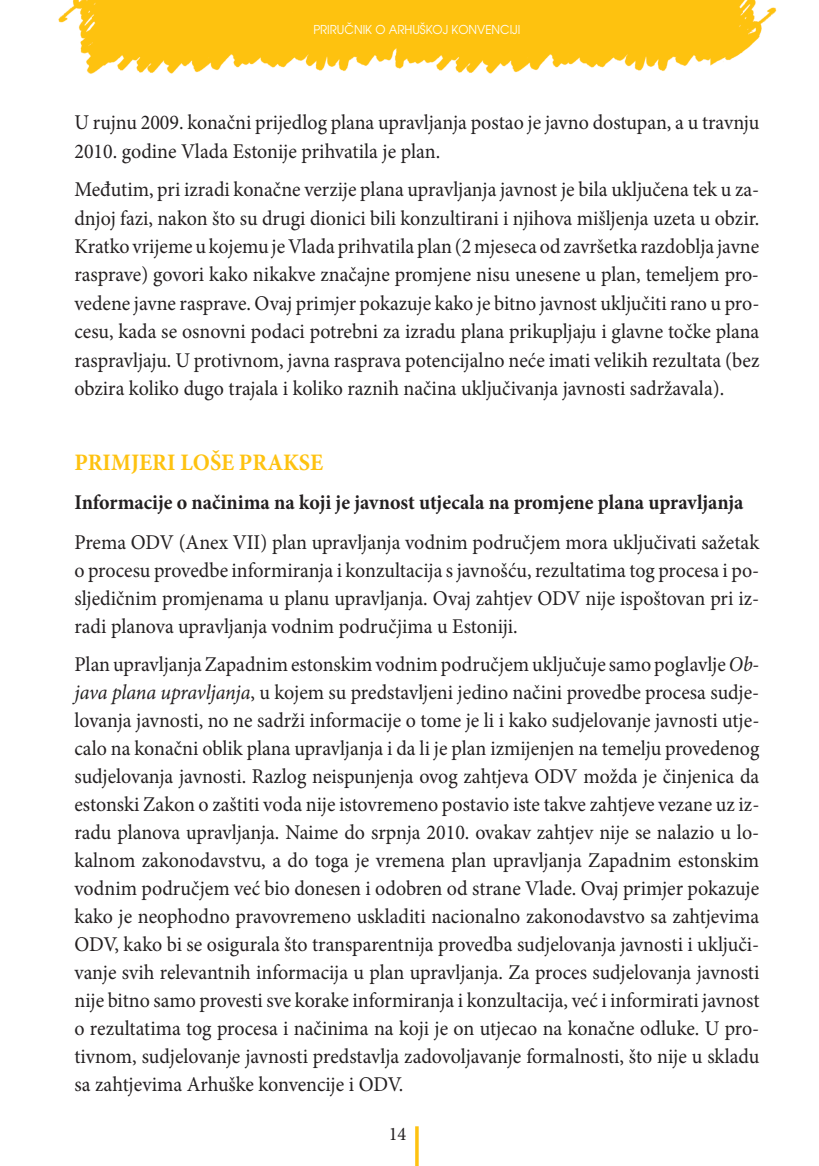
<style>
.page{position:relative;width:819px;height:1166px;background:#fff}
.page>*{position:absolute;margin:0;border:0;box-sizing:border-box;transform-origin:0 0}
.t1{font:700 23.62px "Minion Pro";color:#fec210;scale:.95 1}
.t2{font:21px/28px "Minion Pro";color:#231f20;text-align:justify;scale:.95 1}
.t3{font:700 21px "Minion Pro";color:#231f20;scale:.95 1}
.t4{font:19.25px "Minion Pro";color:#231f20;scale:.95 1}
.t5{font:12.25px "Avant Garde Plain";color:#fff;scale:.95 1}
.s1{font-style:italic}
</style>
<div class="page">
<img style="left:58px;top:0;width:718px;height:74px">
<hr style="left:415px;top:1126px;width:3px;height:40px;background:#fec210">
<p class="t5" style="left:313px;top:22px;width:219px">PRIRU»NIK O ARHU©KOJ KONVENCIJI</p>
<p class="t2" style="left:74px;top:110px;width:722px;line-height:28.7px">U rujnu 2009. konačni prijedlog plana upravljanja postao je javno dostupan, a u travnju<br>2010. godine Vlada Estonije prihvatila je plan.</p>
<p class="t2" style="left:74px;top:177px;width:722px">Međutim, pri izradi konačne verzije plana upravljanja javnost je bila uključena tek u za&shy;dnjoj fazi, nakon što su drugi dionici bili konzultirani i njihova mišljenja uzeta u obzir.<br>Kratko vrijeme u kojemu je Vlada prihvatila plan (2 mjeseca od završetka razdoblja javne rasprave) govori kako nikakve značajne promjene nisu unesene u plan, temeljem pro&shy;vedene javne rasprave. Ovaj primjer pokazuje kako je bitno javnost uključiti rano u pro&shy;cesu, kada se osnovni podaci potrebni za izradu plana prikupljaju i glavne točke plana raspravljaju. U protivnom, javna rasprava potencijalno neće imati velikih rezultata (bez obzira koliko dugo trajala i koliko raznih načina uključivanja javnosti sadržavala).</p>
<p class="t1" style="left:74px;top:454px;width:263px">PRIMJERI LOŠE PRAKSE</p>
<p class="t3" style="left:74px;top:494px;width:705px">Informacije o načinima na koji je javnost utjecala na promjene plana upravljanja</p>
<p class="t2" style="left:74px;top:530px;width:722px">Prema ODV (Anex VII) plan upravljanja vodnim područjem mora uključivati sažetak o procesu provedbe informiranja i konzultacija s javnošću, rezultatima tog procesa i po&shy;sljedičnim promjenama u planu upravljanja. Ovaj zahtjev ODV nije ispoštovan pri iz&shy;radi planova upravljanja vodnim područjima u Estoniji.</p>
<p class="t2" style="left:74px;top:652px;width:722px">Plan upravljanja Zapadnim estonskim vodnim područjem uključuje samo poglavlje <span class="s1">Ob&shy;java plana upravljanja</span>, u kojem su predstavljeni jedino načini provedbe procesa sudje&shy;lovanja javnosti, no ne sadrži informacije o tome je li i kako sudjelovanje javnosti utje&shy;calo na konačni oblik plana upravljanja i da li je plan izmijenjen na temelju provedenog sudjelovanja javnosti. Razlog neispunjenja ovog zahtjeva ODV možda je činjenica da estonski Zakon o zaštiti voda nije istovremeno postavio iste takve zahtjeve vezane uz iz&shy;radu planova upravljanja. Naime do srpnja 2010. ovakav zahtjev nije se nalazio u lo&shy;kalnom zakonodavstvu, a do toga je vremena plan upravljanja Zapadnim estonskim vodnim područjem već bio donesen i odobren od strane Vlade. Ovaj primjer pokazuje kako je neophodno pravovremeno uskladiti nacionalno zakonodavstvo sa zahtjevima ODV, kako bi se osigurala što transparentnija provedba sudjelovanja javnosti i uključi&shy;vanje svih relevantnih informacija u plan upravljanja. Za proces sudjelovanja javnosti nije bitno samo provesti sve korake informiranja i konzultacija, već i informirati javnost o rezultatima tog procesa i načinima na koji je on utjecao na konačne odluke. U pro&shy;tivnom, sudjelovanje javnosti predstavlja zadovoljavanje formalnosti, što nije u skladu sa zahtjevima Arhuške konvencije i ODV.</p>
<p class="t4" style="left:389px;top:1127px;width:20px">14</p>
</div>
